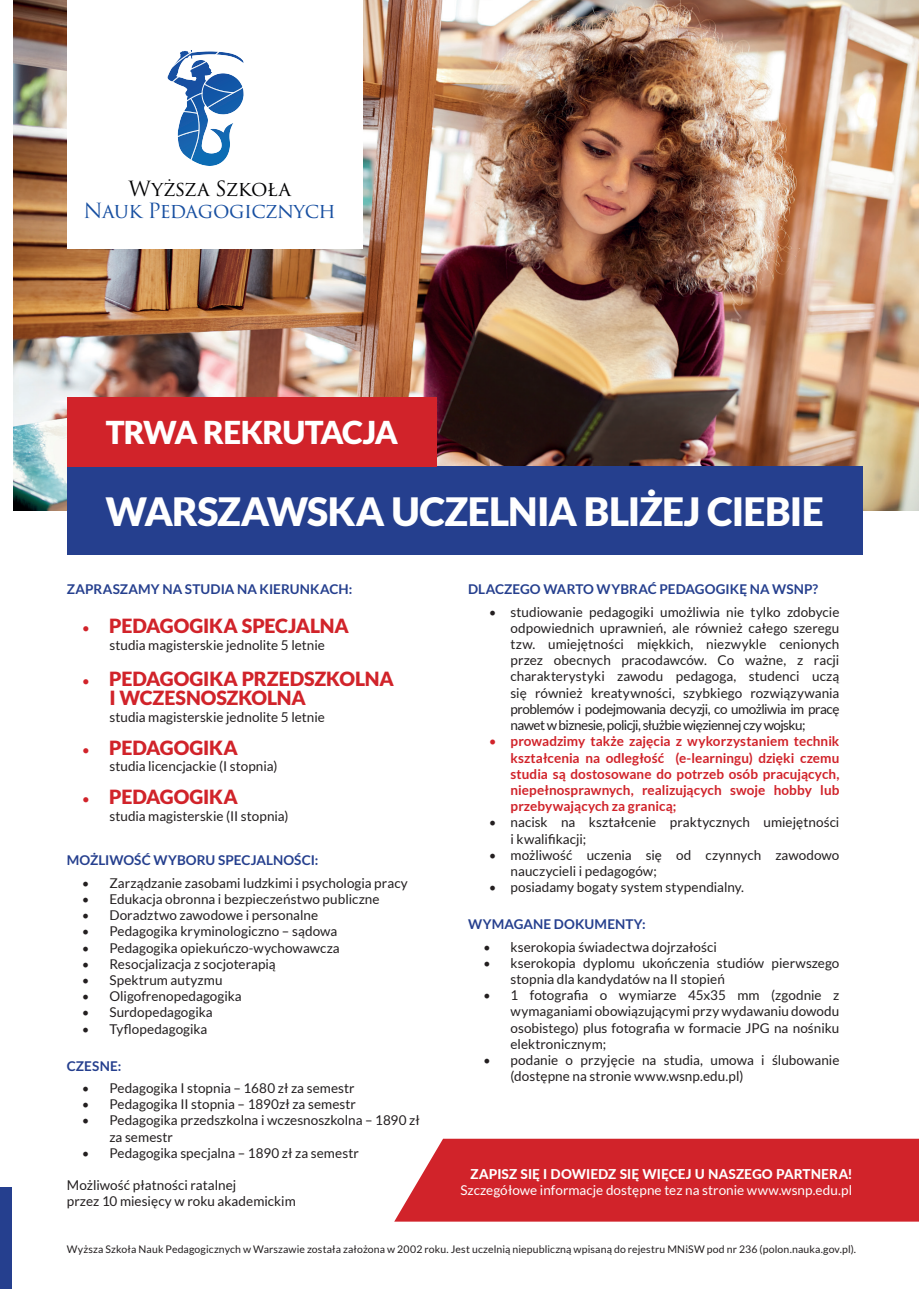
<style>
.page{position:relative;width:919px;height:1289px;background:#fff}
.page>*{position:absolute;margin:0;border:0;box-sizing:border-box;transform-origin:0 0}
.t1{font:900 39px "Lato";letter-spacing:-.02em;color:#fff}
.t2{font:900 31.5px "Lato";letter-spacing:-.03em;color:#fff}
.t3{font:20.4px "Trajan Pro 3";letter-spacing:-.03em;color:#174fa1}
.t4{font:20.4px "Trajan Pro 3";letter-spacing:-.03em;color:#000002}
.t5{font:900 19.5px/19.5px "Lato";letter-spacing:-.005em;color:#d1232a}
.t6{font:13.5px/16.2px "Lato";color:#231f20}
.t7{font:700 13.5px/16.2px "Lato";letter-spacing:.005em;color:#d1232a;text-align:justify}
.t8{font:700 13.5px "Lato";letter-spacing:.005em;color:#253f8e}
.t9{font:13.5px "Lato";letter-spacing:.005em;color:#fff}
.t10{font:800 13.5px "Lato";letter-spacing:.01em;color:#fff}
.t11{font:10.5px "Lato";letter-spacing:.01em;color:#231f20}
.s1{font-family:"Minion Pro";font-weight:400}
.s2{font-family:"Minion Pro";font-size:18px}
</style>
<div class="page">
<div style="left:0;top:1187px;width:23px;height:101px;background:#253f8e"></div>
<img style="left:13px;top:0;width:905px;height:510px">
<div style="left:394px;top:1138px;width:524px;height:83px;background:#d1232a"></div>
<div style="left:67px;top:466px;width:795px;height:88px;background:#253f8e"></div>
<div style="left:67px;top:397px;width:370px;height:69px;background:#d1232a"></div>
<div style="left:67px;top:0;width:295px;height:248px;background:#fff"></div>
<svg style="left:167px;top:50px;width:77px;height:116px"></svg>
<div style="left:13px;top:1169px;width:35px;height:119px;background:#fff"></div>
<h3 class="t4" style="left:128px;top:175px;width:164px">Wyższa Szkoła</h3>
<h3 class="t3" style="left:84px;top:197px;width:254px">Nauk Pedagogicznych</h3>
<h2 class="t2" style="left:106px;top:414px;width:293px">TRWA REKRUTACJA</h2>
<h1 class="t1" style="left:105px;top:489px;width:719px">WARSZAWSKA UCZELNIA BLIŻEJ CIEBIE</h1>
<p class="t8" style="left:67px;top:581px;width:287px">ZAPRASZAMY NA STUDIA NA KIERUNKACH:</p>
<h3 class="t5" style="left:82px;top:616px;width:268px"><span class="s1">•</span> PEDAGOGIKA SPECJALNA</h3>
<p class="t6" style="left:109px;top:636px;width:217px">studia magisterskie jednolite 5 letnie</p>
<h3 class="t5" style="left:109px;top:668px;width:286px;text-indent:-27px"><span class="s1">•</span> PEDAGOGIKA PRZEDSZKOLNA<br>I WCZESNOSZKOLNA</h3>
<p class="t6" style="left:109px;top:708px;width:217px">studia magisterskie jednolite 5 letnie</p>
<h3 class="t5" style="left:82px;top:737px;width:157px"><span class="s1">•</span> PEDAGOGIKA</h3>
<p class="t6" style="left:109px;top:758px;width:169px">studia licencjackie (I stopnia)</p>
<h3 class="t5" style="left:82px;top:787px;width:157px"><span class="s1">•</span> PEDAGOGIKA</h3>
<p class="t6" style="left:109px;top:807px;width:181px">studia magisterskie (II stopnia)</p>
<p class="t8" style="left:67px;top:852px;width:253px">MOŻLIWOŚĆ WYBORU SPECJALNOŚCI:</p>
<p class="t6" style="left:82px;top:874px;width:327px"><span class="s2">•</span> Zarządzanie zasobami ludzkimi i psychologia pracy</p>
<p class="t6" style="left:82px;top:890px;width:299px"><span class="s2">•</span> Edukacja obronna i bezpieczeństwo publiczne</p>
<p class="t6" style="left:82px;top:907px;width:237px"><span class="s2">•</span> Doradztwo zawodowe i personalne</p>
<p class="t6" style="left:82px;top:923px;width:257px"><span class="s2">•</span> Pedagogika kryminologiczno – sądowa</p>
<p class="t6" style="left:82px;top:939px;width:259px"><span class="s2">•</span> Pedagogika opiekuńczo-wychowawcza</p>
<p class="t6" style="left:82px;top:955px;width:195px"><span class="s2">•</span> Resocjalizacja z socjoterapią</p>
<p class="t6" style="left:82px;top:971px;width:142px"><span class="s2">•</span> Spektrum autyzmu</p>
<p class="t6" style="left:82px;top:988px;width:161px"><span class="s2">•</span> Oligofrenopedagogika</p>
<p class="t6" style="left:82px;top:1004px;width:132px"><span class="s2">•</span> Surdopedagogika</p>
<p class="t6" style="left:82px;top:1020px;width:126px"><span class="s2">•</span> Tyflopedagogika</p>
<p class="t8" style="left:67px;top:1058px;width:56px">CZESNE:</p>
<p class="t6" style="left:82px;top:1079px;width:274px"><span class="s2">•</span> Pedagogika I stopnia – 1680 zł za semestr</p>
<p class="t6" style="left:82px;top:1096px;width:275px"><span class="s2">•</span> Pedagogika II stopnia – 1890zł za semestr</p>
<p class="t6" style="left:109px;top:1112px;width:312px;text-indent:-27px"><span class="s2">•</span> Pedagogika przedszkolna i wczesnoszkolna – 1890 zł za semestr</p>
<p class="t6" style="left:82px;top:1144px;width:278px"><span class="s2">•</span> Pedagogika specjalna – 1890 zł za semestr</p>
<p class="t6" style="left:67px;top:1177px;width:230px">Możliwość płatności ratalnej<br>przez 10 miesięcy w roku akademickim</p>
<p class="t8" style="left:468px;top:581px;width:352px">DLACZEGO WARTO WYBRAĆ PEDAGOGIKĘ NA WSNP?</p>
<p class="t6" style="left:510px;top:603px;width:330px;text-align:justify;text-indent:-21px"><span class="s2">•</span> studiowanie pedagogiki umożliwia nie tylko zdobycie odpowiednich uprawnień, ale również całego szeregu tzw. umiejętności miękkich, niezwykle cenionych przez obecnych pracodawców. Co ważne, z racji charakterystyki zawodu pedagoga, studenci uczą się również kreatywności, szybkiego rozwiązywania problemów i podejmowania decyzji, co umożliwia im pracę nawet w biznesie, policji, służbie więziennej czy wojsku;</p>
<p class="t7" style="left:510px;top:733px;width:330px;text-indent:-21px"><span class="s2">•</span> prowadzimy także zajęcia z wykorzystaniem technik kształcenia na odległość (e-learningu) dzięki czemu studia są dostosowane do potrzeb osób pracujących, niepełnosprawnych, realizujących swoje hobby lub przebywających za granicą;</p>
<p class="t6" style="left:510px;top:814px;width:330px;text-indent:-21px"><span class="s2">•</span> nacisk na kształcenie praktycznych umiejętności i kwalifikacji;</p>
<p class="t6" style="left:510px;top:846px;width:330px;text-indent:-21px"><span class="s2">•</span> możliwość uczenia się od czynnych zawodowo nauczycieli i pedagogów;</p>
<p class="t6" style="left:489px;top:879px;width:256px"><span class="s2">•</span> posiadamy bogaty system stypendialny.</p>
<p class="t8" style="left:468px;top:916px;width:179px">WYMAGANE DOKUMENTY:</p>
<p class="t6" style="left:483px;top:938px;width:235px"><span class="s2">•</span> kserokopia świadectwa dojrzałości</p>
<p class="t6" style="left:510px;top:954px;width:330px;text-indent:-27px"><span class="s2">•</span> kserokopia dyplomu ukończenia studiów pierwszego stopnia dla kandydatów na II stopień</p>
<p class="t6" style="left:510px;top:987px;width:330px;text-align:justify;text-indent:-27px"><span class="s2">•</span> 1 fotografia o wymiarze 45x35 mm (zgodnie z wymaganiami obowiązującymi przy wydawaniu dowodu osobistego) plus fotografia w formacie JPG na nośniku elektronicznym;</p>
<p class="t6" style="left:510px;top:1051px;width:330px;text-indent:-27px"><span class="s2">•</span> podanie o przyjęcie na studia, umowa i ślubowanie (dostępne na stronie www.wsnp.edu.pl)</p>
<p class="t10" style="left:470px;top:1163px;width:383px">ZAPISZ SIĘ I DOWIEDZ SIĘ WIĘCEJ U NASZEGO PARTNERA!</p>
<p class="t9" style="left:460px;top:1182px;width:393px">Szczegółowe informacje dostępne tez na stronie www.wsnp.edu.pl</p>
<p class="t11" style="left:67px;top:1243px;width:790px">Wyższa Szkoła Nauk Pedagogicznych w Warszawie została założona w 2002 roku. Jest uczelnią niepubliczną wpisaną do rejestru MNiSW pod nr 236 (polon.nauka.gov.pl).</p>
</div>
